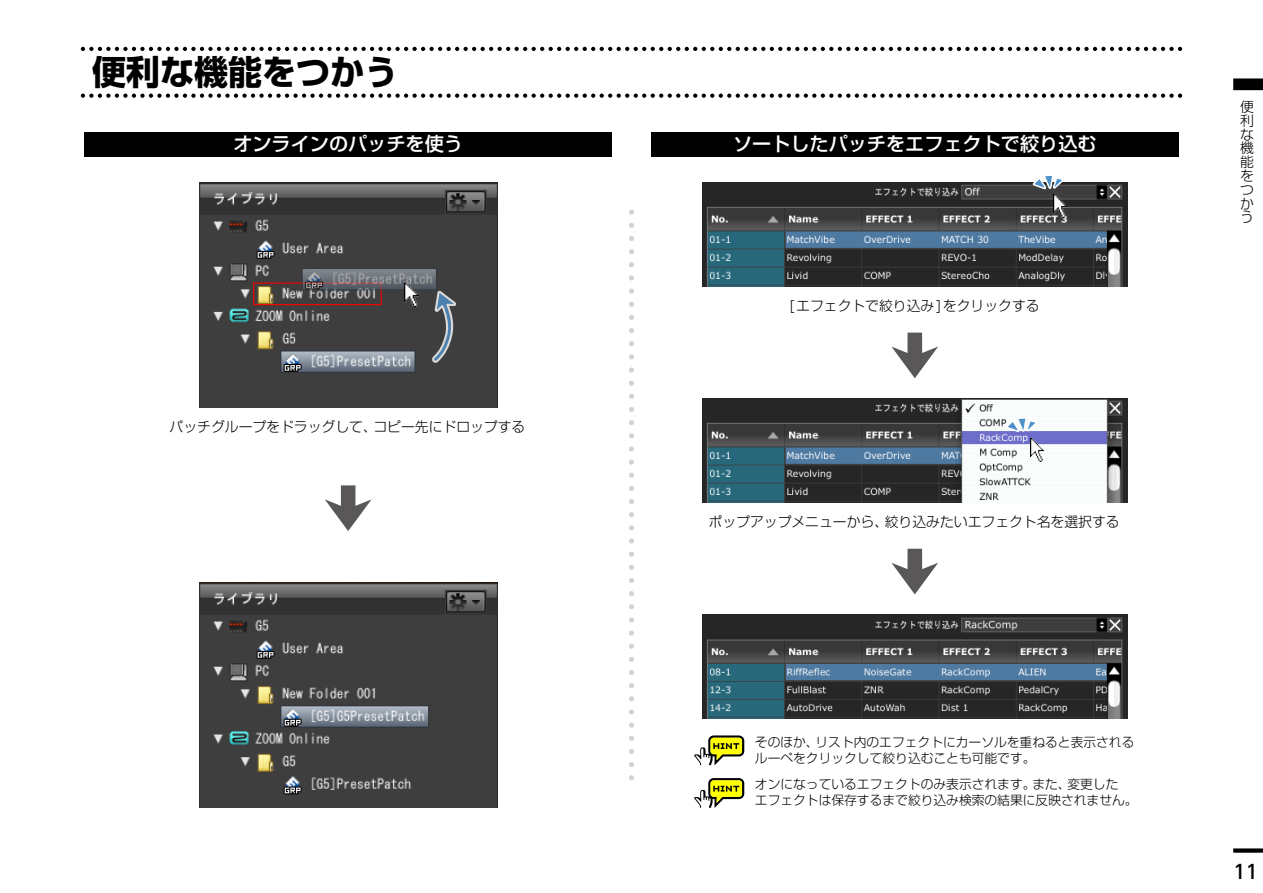
<style>
.page{position:relative;width:1263px;height:893px;background:#fff}
.page>*{position:absolute;margin:0;border:0;box-sizing:border-box;transform-origin:0 0}
.t1{font:700 34.05px "Shin Go Pr 5";color:#000}
.t2{font:500 19.2px "Shin Go Pr 5";color:#fff}
.t3{font:500 19.2px "UD Shin Go Pro";color:#000}
.t4{font:300 13.8px/13.8px "Shin Go Pr 5";color:#000;text-align:justify}
.t5{font:300 12.75px/15.9px "Shin Go Pr 5";color:#000}
</style>
<div class="page">
<div style="left:1233px;top:848px;width:30px;height:5px;background:#000"></div>
<div style="left:1235px;top:81px;width:26px;height:7px;background:#000"></div>
<div style="left:1233px;top:78px;width:30px;height:12px;border:4px solid #000"></div>
<div style="left:85px;top:132px;width:527px;height:24px;background:#000"></div>
<div style="left:651px;top:132px;width:527px;height:24px;background:#000"></div>
<svg style="left:81px;top:94px;width:1101px;height:4px"></svg>
<svg style="left:81px;top:47px;width:1101px;height:4px"></svg>
<img style="left:702px;top:614px;width:425px;height:104px">
<img style="left:199px;top:182px;width:298px;height:225px">
<img style="left:199px;top:583px;width:298px;height:225px">
<img style="left:702px;top:398px;width:425px;height:104px">
<img style="left:702px;top:182px;width:425px;height:104px">
<svg style="left:629px;top:210px;width:5px;height:5px"></svg>
<svg style="left:629px;top:223px;width:5px;height:5px"></svg>
<svg style="left:629px;top:236px;width:5px;height:5px"></svg>
<svg style="left:629px;top:249px;width:5px;height:5px"></svg>
<svg style="left:629px;top:262px;width:5px;height:5px"></svg>
<svg style="left:629px;top:275px;width:5px;height:5px"></svg>
<svg style="left:629px;top:289px;width:5px;height:5px"></svg>
<svg style="left:629px;top:302px;width:5px;height:5px"></svg>
<svg style="left:629px;top:315px;width:5px;height:5px"></svg>
<svg style="left:629px;top:328px;width:5px;height:5px"></svg>
<svg style="left:629px;top:341px;width:5px;height:5px"></svg>
<svg style="left:629px;top:354px;width:5px;height:5px"></svg>
<svg style="left:629px;top:367px;width:5px;height:6px"></svg>
<svg style="left:629px;top:381px;width:5px;height:5px"></svg>
<svg style="left:629px;top:394px;width:5px;height:5px"></svg>
<svg style="left:629px;top:407px;width:5px;height:5px"></svg>
<svg style="left:629px;top:420px;width:5px;height:5px"></svg>
<svg style="left:629px;top:433px;width:5px;height:5px"></svg>
<svg style="left:629px;top:446px;width:5px;height:5px"></svg>
<svg style="left:629px;top:459px;width:5px;height:6px"></svg>
<svg style="left:629px;top:473px;width:5px;height:5px"></svg>
<svg style="left:629px;top:486px;width:5px;height:5px"></svg>
<svg style="left:629px;top:499px;width:5px;height:5px"></svg>
<svg style="left:629px;top:512px;width:5px;height:5px"></svg>
<svg style="left:629px;top:525px;width:5px;height:5px"></svg>
<svg style="left:629px;top:538px;width:5px;height:6px"></svg>
<svg style="left:629px;top:552px;width:5px;height:5px"></svg>
<svg style="left:629px;top:565px;width:5px;height:5px"></svg>
<svg style="left:629px;top:578px;width:5px;height:5px"></svg>
<svg style="left:629px;top:591px;width:5px;height:5px"></svg>
<svg style="left:629px;top:604px;width:5px;height:5px"></svg>
<svg style="left:629px;top:617px;width:5px;height:5px"></svg>
<svg style="left:629px;top:630px;width:5px;height:6px"></svg>
<svg style="left:629px;top:644px;width:5px;height:5px"></svg>
<svg style="left:629px;top:657px;width:5px;height:5px"></svg>
<svg style="left:629px;top:670px;width:5px;height:5px"></svg>
<svg style="left:629px;top:683px;width:5px;height:5px"></svg>
<svg style="left:629px;top:696px;width:5px;height:5px"></svg>
<svg style="left:629px;top:709px;width:5px;height:5px"></svg>
<svg style="left:629px;top:723px;width:5px;height:5px"></svg>
<svg style="left:629px;top:736px;width:5px;height:5px"></svg>
<svg style="left:629px;top:749px;width:5px;height:5px"></svg>
<svg style="left:629px;top:762px;width:5px;height:5px"></svg>
<svg style="left:629px;top:775px;width:5px;height:5px"></svg>
<svg style="left:1032px;top:175px;width:32px;height:30px"></svg>
<svg style="left:1005px;top:402px;width:33px;height:45px"></svg>
<svg style="left:430px;top:289px;width:28px;height:75px;background:#5b6269"></svg>
<svg style="left:325px;top:485px;width:47px;height:46px"></svg>
<svg style="left:891px;top:333px;width:47px;height:45px"></svg>
<svg style="left:891px;top:549px;width:47px;height:45px"></svg>
<svg style="left:694px;top:735px;width:50px;height:30px"></svg>
<img style="left:405px;top:284px;width:13px;height:22px">
<img style="left:1053px;top:195px;width:13px;height:22px">
<img style="left:1030px;top:439px;width:14px;height:22px">
<svg style="left:694px;top:778px;width:50px;height:30px"></svg>
<h1 class="t1" style="left:92px;top:45px;width:308px">便利な機能をつかう</h1>
<h2 class="t2" style="left:233px;top:128px;width:231px">オンラインのパッチを使う</h2>
<h2 class="t2" style="left:733px;top:128px;width:365px">ソートしたパッチをエフェクトで絞り込む</h2>
<p class="t4" style="left:170px;top:418px;width:357px">パッチグループをドラッグして、コピー先にドロップする</p>
<p class="t4" style="left:789px;top:298px;width:252px">[エフェクトで絞り込み]をクリックする</p>
<p class="t4" style="left:708px;top:514px;width:413px">ポップアップメニューから、絞り込みたいエフェクト名を選択する</p>
<p class="t5" style="left:755px;top:733px;width:381px">そのほか、リスト内のエフェクトにカーソルを重ねると表示されるルーペをクリックして絞り込むことも可能です。</p>
<p class="t5" style="left:755px;top:775px;width:384px">オンになっているエフェクトのみ表示されます。また、変更した<br>エフェクトは保存するまで絞り込み検索の結果に反映されません。</p>
<p class="t4" style="left:1240px;top:98px;width:15px">便利な機能をつかう</p>
<h2 class="t3" style="left:1233px;top:856px;width:27px">11</h2>
</div>
